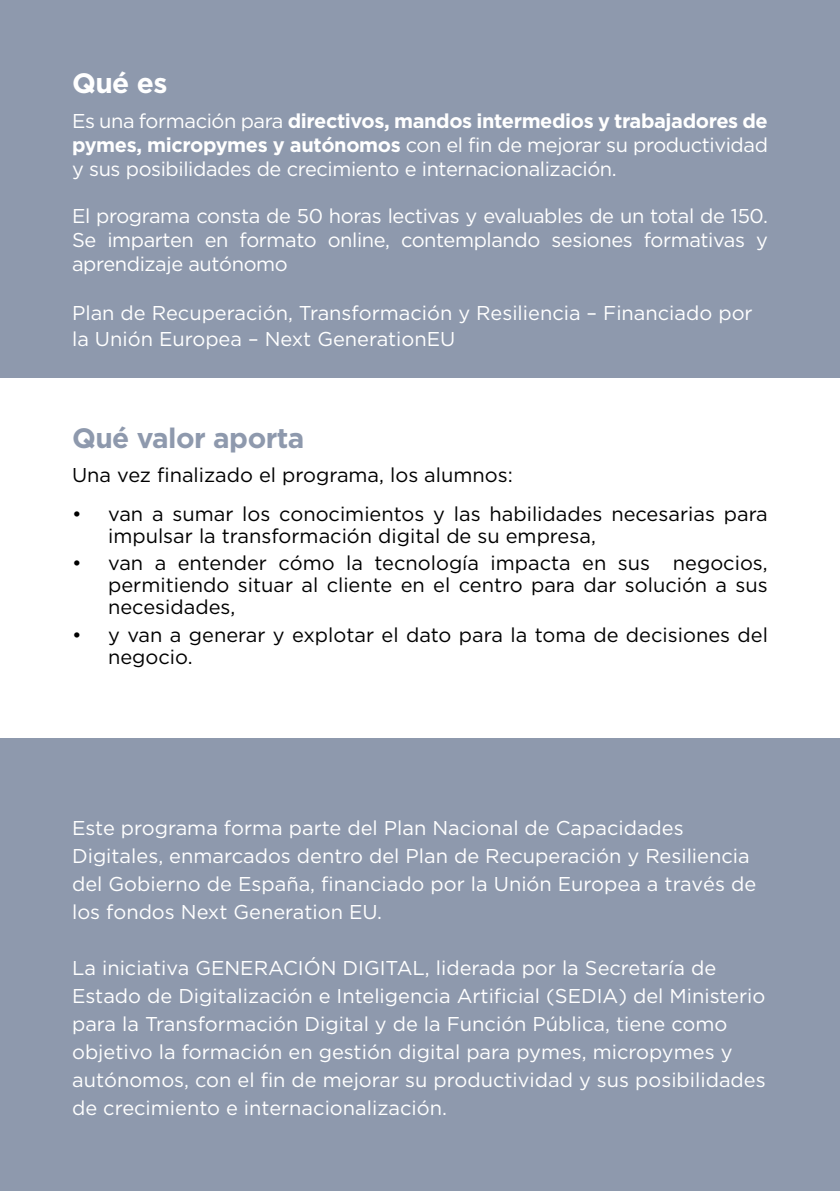
<style>
.page{position:relative;width:840px;height:1191px;background:#fff}
.page>*{position:absolute;margin:0;border:0;box-sizing:border-box;transform-origin:0 0}
.t1{font:700 28px "Gotham";letter-spacing:-.02em;color:#8e99ad}
.t2{font:700 28px "Gotham";color:#fff}
.t3{font:20px/28px "Gotham";color:#fff}
.t4{font:20px/22px "Gotham";color:#000}
.s1{font-weight:700}
</style>
<div class="page">
<div style="left:0;top:0;width:839px;height:377px;background:#8e99ad"></div>
<div style="left:0;top:738px;width:839px;height:453px;background:#8e99ad"></div>
<h1 class="t2" style="left:72px;top:67px;width:97px">Qué es</h1>
<p class="t3" style="left:72px;top:109px;width:697px;line-height:24px;text-align:justify">Es una formación para <span class="s1">directivos, mandos intermedios y trabajadores de pymes, micropymes y autónomos</span> con el fin de mejorar su productividad y sus posibilidades de crecimiento e internacionalización.</p>
<p class="t3" style="left:72px;top:204px;width:697px;line-height:24px;text-align:justify">El programa consta de 50 horas lectivas y evaluables de un total de 150.<br>Se imparten en formato online, contemplando sesiones formativas y aprendizaje autónomo</p>
<p class="t3" style="left:72px;top:299px;width:681px;line-height:26px">Plan de Recuperación, Transformación y Resiliencia – Financiado por la Unión Europea – Next GenerationEU</p>
<h1 class="t1" style="left:72px;top:422px;width:234px">Qué valor aporta</h1>
<p class="t4" style="left:72px;top:463px;width:442px">Una vez finalizado el programa, los alumnos:</p>
<p class="t4" style="left:108px;top:502px;width:661px;text-indent:-36px">• van a sumar los conocimientos y las habilidades necesarias para impulsar la transformación digital de su empresa,</p>
<p class="t4" style="left:108px;top:552px;width:660px;text-align:justify;text-indent:-36px">• van a entender cómo la tecnología impacta en sus negocios, permitiendo situar al cliente en el centro para dar solución a sus necesidades,</p>
<p class="t4" style="left:108px;top:623px;width:661px;text-indent:-36px">• y van a generar y explotar el dato para la toma de decisiones del negocio.</p>
<p class="t3" style="left:72px;top:813px;width:685px">Este programa forma parte del Plan Nacional de Capacidades Digitales, enmarcados dentro del Plan de Recuperación y Resiliencia del Gobierno de España, financiado por la Unión Europea a través de los fondos Next Generation EU.</p>
<p class="t3" style="left:72px;top:953px;width:694px">La iniciativa GENERACIÓN DIGITAL, liderada por la Secretaría de Estado de Digitalización e Inteligencia Artificial (SEDIA) del Ministerio para la Transformación Digital y de la Función Pública, tiene como objetivo la formación en gestión digital para pymes, micropymes y autónomos, con el fin de mejorar su productividad y sus posibilidades de crecimiento e internacionalización.</p>
</div>
